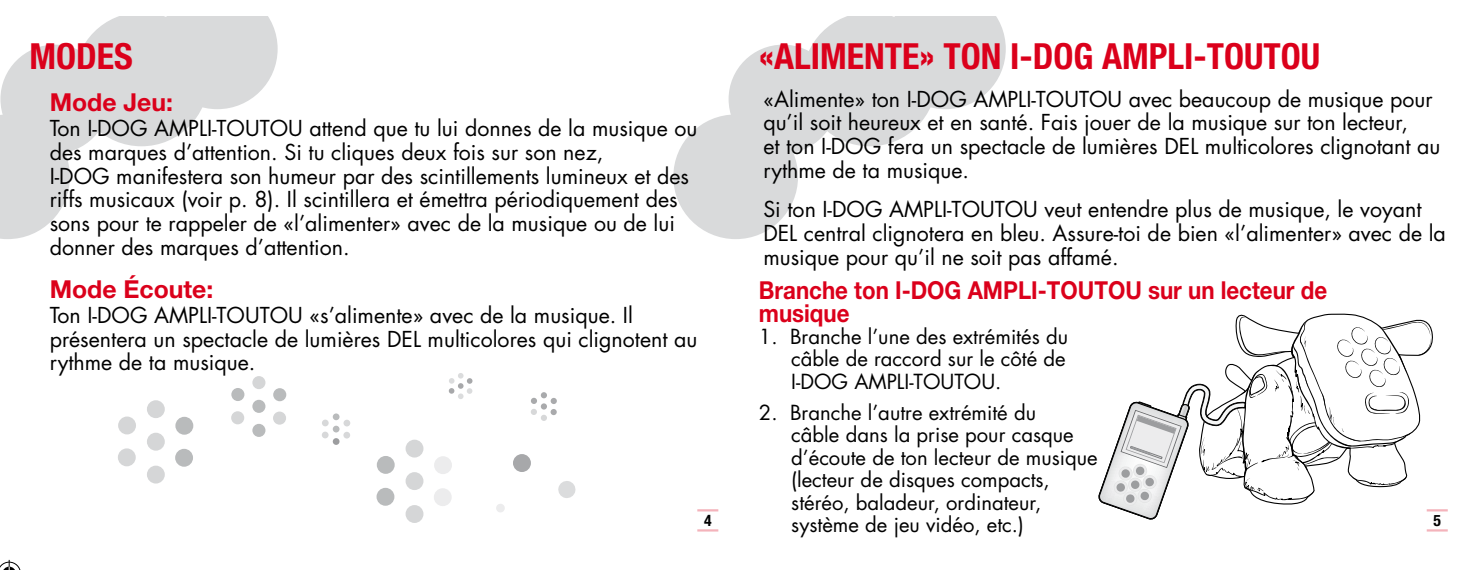
<style>
.page{position:relative;width:1481px;height:570px;background:#fff}
.page>*{position:absolute;margin:0;border:0;box-sizing:border-box;transform-origin:0 0}
.t1{font:700 condensed 36px "Helvetica Neue";color:#db001b}
.t2{font:700 24.75px/22.5px "Helvetica Neue";color:#db001b;scale:.9 1}
.t3{font:700 24.75px "Helvetica Neue";color:#db001b}
.t4{font:21.38px/23.6px "Futura";color:#000}
.t5{font:20.25px/22.5px "Futura";color:#000;text-align:justify}
.t6{font:700 condensed 15.75px "Helvetica Neue";color:#000}
</style>
<div class="page">
<div style="left:333px;top:438px;width:6px;height:7px;background:#9c9d9f;border-radius:50%"></div>
<svg style="left:333px;top:426px;width:6px;height:6px"></svg>
<div style="left:333px;top:413px;width:6px;height:7px;background:#b9bbbc;border-radius:50%"></div>
<div style="left:343px;top:432px;width:7px;height:6px;background:#d7d8d9;border-radius:50%"></div>
<div style="left:322px;top:431px;width:6px;height:7px;background:#d7d8d9;border-radius:50%"></div>
<div style="left:343px;top:420px;width:7px;height:6px;background:#d7d8d9;border-radius:50%"></div>
<div style="left:322px;top:419px;width:6px;height:7px;background:#d7d8d9;border-radius:50%"></div>
<div style="left:252px;top:424px;width:13px;height:13px;background:#b9bbbc;border-radius:50%"></div>
<div style="left:252px;top:400px;width:13px;height:13px;background:#b9bbbc;border-radius:50%"></div>
<div style="left:252px;top:376px;width:13px;height:13px;background:#d5d6d7;border-radius:50%"></div>
<div style="left:273px;top:411px;width:13px;height:13px;background:#d5d6d7;border-radius:50%"></div>
<div style="left:231px;top:411px;width:13px;height:13px;background:#d5d6d7;border-radius:50%"></div>
<div style="left:273px;top:388px;width:13px;height:13px;background:#b9bbbc;border-radius:50%"></div>
<div style="left:231px;top:388px;width:13px;height:13px;background:#b9bbbc;border-radius:50%"></div>
<div style="left:147px;top:465px;width:18px;height:18px;background:#d5d6d7;border-radius:50%"></div>
<div style="left:147px;top:433px;width:18px;height:17px;background:#d5d6d7;border-radius:50%"></div>
<div style="left:147px;top:400px;width:18px;height:18px;background:#d5d6d7;border-radius:50%"></div>
<div style="left:175px;top:449px;width:18px;height:18px;background:#b9bbbc;border-radius:50%"></div>
<div style="left:118px;top:448px;width:18px;height:18px;background:#d5d6d7;border-radius:50%"></div>
<div style="left:175px;top:417px;width:18px;height:18px;background:#b9bbbc;border-radius:50%"></div>
<div style="left:118px;top:416px;width:18px;height:18px;background:#d5d6d7;border-radius:50%"></div>
<div style="left:405px;top:505px;width:18px;height:18px;background:#d5d6d7;border-radius:50%"></div>
<div style="left:405px;top:472px;width:18px;height:18px;background:#d5d6d7;border-radius:50%"></div>
<div style="left:405px;top:439px;width:18px;height:18px;background:#d5d6d7;border-radius:50%"></div>
<div style="left:434px;top:488px;width:17px;height:18px;background:#ececed;border-radius:50%"></div>
<div style="left:376px;top:488px;width:18px;height:18px;background:#b9bbbc;border-radius:50%"></div>
<div style="left:434px;top:456px;width:18px;height:18px;background:#ececed;border-radius:50%"></div>
<div style="left:377px;top:456px;width:17px;height:18px;background:#b9bbbc;border-radius:50%"></div>
<svg style="left:449px;top:373px;width:23px;height:26px"></svg>
<div style="left:530px;top:409px;width:7px;height:6px;background:#fbfbfb;border-radius:50%"></div>
<svg style="left:531px;top:392px;width:25px;height:29px"></svg>
<svg style="left:558px;top:481px;width:18px;height:17px"></svg>
<div style="left:495px;top:503px;width:10px;height:10px;background:#ececed;border-radius:50%"></div>
<div style="left:513px;top:454px;width:18px;height:18px;background:#a7a8aa;border-radius:50%"></div>
<div style="left:673px;top:114px;width:125px;height:125px;background:#d9dadb;border-radius:50%"></div>
<div style="left:728px;top:45px;width:109px;height:108px;background:#d9dadb;border-radius:50%"></div>
<svg style="left:802px;top:16px;width:203px;height:130px"></svg>
<svg style="left:1098px;top:314px;width:333px;height:205px"></svg>
<hr style="left:697px;top:509px;width:21px;height:2px;background:#f4b3bb">
<hr style="left:697px;top:529px;width:21px;height:2px;background:#f4b3bb">
<hr style="left:1426px;top:509px;width:21px;height:2px;background:#f4b3bb">
<hr style="left:1426px;top:529px;width:21px;height:2px;background:#f4b3bb">
<svg style="left:0;top:16px;width:277px;height:223px"></svg>
<svg style="left:0;top:559px;width:21px;height:11px"></svg>
<p class="t1" style="left:29px;top:34px;width:105px">MODES</p>
<p class="t3" style="left:50px;top:87px;width:125px">Mode Jeu:</p>
<p class="t4" style="left:50px;top:116px;width:649px">Ton I-DOG AMPLI-TOUTOU attend que tu lui donnes de la musique ou des marques d’attention. Si tu cliques deux fois sur son nez,<br>I-DOG manifestera son humeur par des scintillements lumineux et des riffs musicaux (voir p. 8). Il scintillera et émettra périodiquement des sons pour te rappeler de «l’alimenter» avec de la musique ou de lui donner des marques d’attention.</p>
<p class="t3" style="left:50px;top:274px;width:165px">Mode Écoute:</p>
<p class="t4" style="left:50px;top:303px;width:649px">Ton I-DOG AMPLI-TOUTOU «s’alimente» avec de la musique. Il présentera un spectacle de lumières DEL multicolores qui clignotent au rythme de ta musique.</p>
<p class="t6" style="left:704px;top:511px;width:9px">4</p>
<p class="t1" style="left:758px;top:34px;width:562px">«ALIMENTE» TON I-DOG AMPLI-TOUTOU</p>
<p class="t4" style="left:763px;top:87px;width:678px">«Alimente» ton I-DOG AMPLI-TOUTOU avec beaucoup de musique pour qu’il soit heureux et en santé. Fais jouer de la musique sur ton lecteur,<br>et ton I-DOG fera un spectacle de lumières DEL multicolores clignotant au rythme de ta musique.</p>
<p class="t4" style="left:763px;top:197px;width:684px">Si ton I-DOG AMPLI-TOUTOU veut entendre plus de musique, le voyant<br>DEL central clignotera en bleu. Assure-toi de bien «l’alimenter» avec de la musique pour qu’il ne soit pas affamé.</p>
<p class="t2" style="left:758px;top:278px;width:633px">Branche ton I-DOG AMPLI-TOUTOU sur un lecteur de musique</p>
<p class="t5" style="left:791px;top:325px;width:278px;text-indent:-32px">1. Branche l’une des extrémités du câble de raccord sur le côté de I-DOG AMPLI-TOUTOU.</p>
<p class="t5" style="left:791px;top:400px;width:308px;text-align:left;text-indent:-32px">2. Branche l’autre extrémité du<br>câble dans la prise pour casque d’écoute de ton lecteur de musique (lecteur de disques compacts, stéréo, baladeur, ordinateur, système de jeu vidéo, etc.)</p>
<p class="t6" style="left:1433px;top:511px;width:9px">5</p>
</div>
